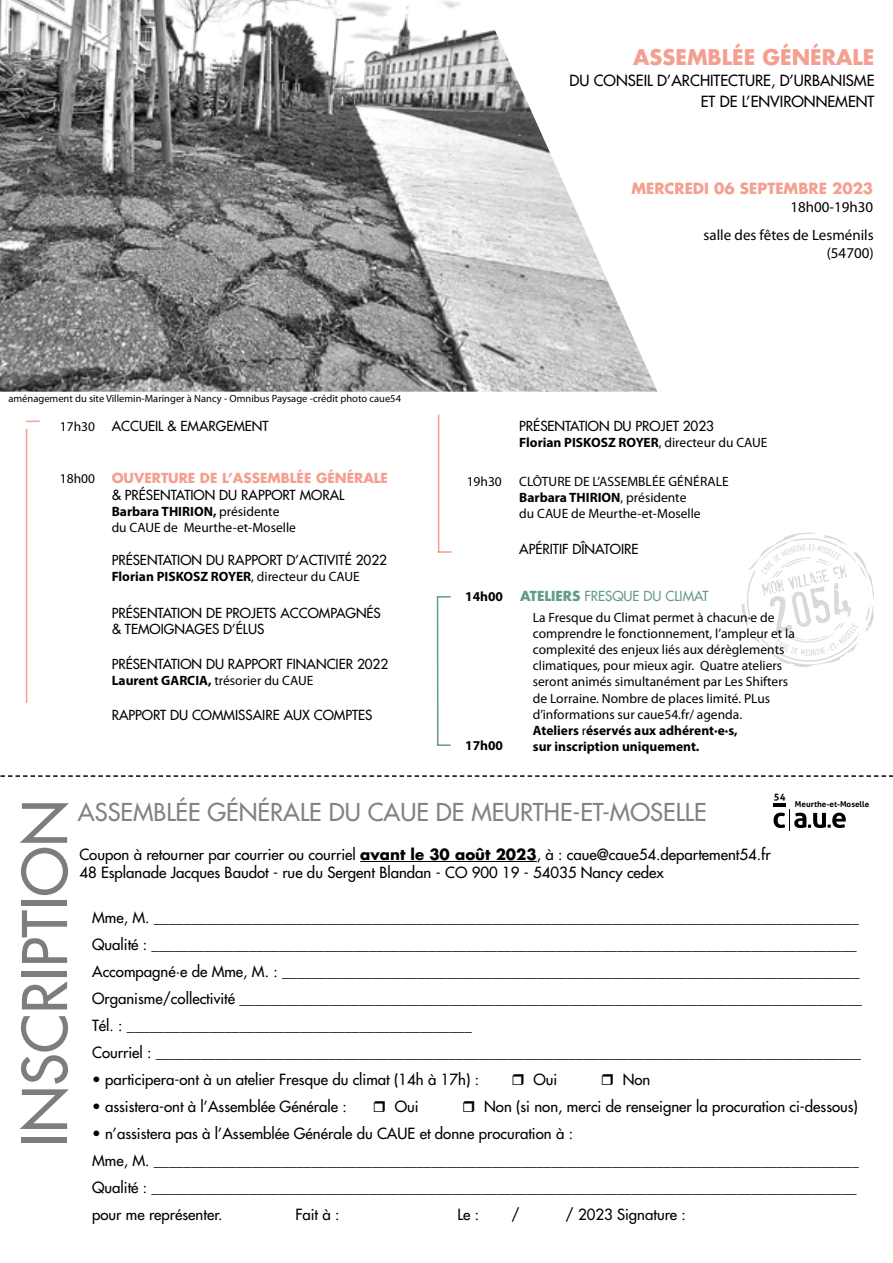
<style>
.page{position:relative;width:893px;height:1263px;background:#fff}
.page>*{position:absolute;margin:0;border:0;box-sizing:border-box;transform-origin:0 0}
.t1{font:60px "Futura";color:#706f6f}
.t2{font:24px "Futura";color:#646363}
.t3{font:700 21px "Futura";color:#f49f8f}
.t4{font:15px/27px "Futura";color:#000}
.t5{font:15px/27.9px "Myriad Pro";color:#000;text-align:right}
.t6{font:700 15px "Futura";color:#f49f8f}
.t7{font:13.5px/16.2px "Myriad Pro";color:#000}
.t8{font:13.5px/16.2px "Futura";color:#000}
.t9{font:700 13.5px "Myriad Pro";color:#000}
.t10{font:700 13.5px/16.2px "Futura";color:#f49f8f}
.t11{font:13.5px "Futura";color:#639b8d}
.t12{font:10.5px "Myriad Pro";color:#000}
.t13{font:700 9.6px "Aller";color:#000}
.t14{font:700 8.1px "Aller";color:#000}
.s1{font-family:"Myriad Pro"}
.s2{font-family:"Myriad Pro";font-weight:400;color:#000}
.s3{font-weight:400;color:#000}
.s4{font-weight:700}
.s5{font-weight:400}
</style>
<div class="page">
<svg style="left:741px;top:532px;width:134px;height:135px"></svg>
<svg style="left:773px;top:804px;width:73px;height:27px"></svg>
<hr style="left:360px;top:861px;width:177px;height:1px;background:#000">
<svg style="left:0;top:775px;width:893px;height:2px"></svg>
<div style="left:437px;top:596px;width:14px;height:150px;border:2px solid #639b8d"></div>
<hr style="left:26px;top:429px;width:1px;height:274px;background:#f49f8f">
<svg style="left:26px;top:421px;width:14px;height:1px"></svg>
<hr style="left:438px;top:415px;width:1px;height:137px;background:#f49f8f">
<svg style="left:438px;top:551px;width:14px;height:2px"></svg>
<img style="left:0;top:0;width:657px;height:392px">
<h3 class="t3" style="left:633px;top:43px;width:243px">ASSEMBLÉE GÉNÉRALE</h3>
<p class="t4" style="left:569px;top:70px;width:307px;line-height:21px;text-align:right">DU CONSEIL D’ARCHITECTURE, D’URBANISME<br>ET DE L’ENVIRONNEMENT</p>
<p class="t12" style="left:9px;top:392px;width:394px">aménagement du site Villemin-Maringer à Nancy - Omnibus Paysage -crédit photo caue54</p>
<p class="t8" style="left:60px;top:418px;width:210px"><span class="s1">17h30</span> ACCUEIL &amp; EMARGEMENT</p>
<p class="t10" style="left:112px;top:470px;width:278px;text-indent:-52px"><span class="s2">18h00</span> OUVERTURE DE L’ASSEMBLÉE GÉNÉRALE <span class="s3">&amp; PRÉSENTATION DU RAPPORT MORAL</span></p>
<p class="t7" style="left:112px;top:503px;width:186px"><span class="s4">Barbara THIRION,</span> présidente du CAUE de Meurthe-et-Moselle</p>
<p class="t8" style="left:112px;top:552px;width:277px">PRÉSENTATION DU RAPPORT D’ACTIVITÉ 2022</p>
<p class="t9" style="left:112px;top:568px;width:250px">Florian PISKOSZ ROYER<span class="s5">, directeur du CAUE</span></p>
<p class="t8" style="left:112px;top:605px;width:271px">PRÉSENTATION DE PROJETS ACCOMPAGNÉS &amp; TEMOIGNAGES D’ÉLUS</p>
<p class="t8" style="left:112px;top:656px;width:278px">PRÉSENTATION DU RAPPORT FINANCIER 2022</p>
<p class="t7" style="left:112px;top:672px;width:203px"><span class="s4">Laurent GARCIA,</span> trésorier du CAUE</p>
<p class="t8" style="left:112px;top:707px;width:262px">RAPPORT DU COMMISSAIRE AUX COMPTES</p>
<p class="t6" style="left:631px;top:178px;width:243px">MERCREDI 06 SEPTEMBRE 2023</p>
<p class="t5" style="left:704px;top:193px;width:172px">18h00-19h30<br>salle des fêtes de Lesménils</p>
<p class="t5" style="left:827px;top:238px;width:48px">(54700)</p>
<p class="t8" style="left:519px;top:418px;width:196px">PRÉSENTATION DU PROJET 2023</p>
<p class="t9" style="left:519px;top:434px;width:250px">Florian PISKOSZ ROYER<span class="s5">, directeur du CAUE</span></p>
<p class="t7" style="left:467px;top:473px;width:37px">19h30</p>
<p class="t7" style="left:519px;top:473px;width:211px">CLÔTURE DE L’ASSEMBLÉE GÉNÉRALE<br><span class="s4">Barbara THIRION</span>, présidente<br>du CAUE de Meurthe-et-Moselle</p>
<p class="t8" style="left:519px;top:541px;width:121px">APÉRITIF DÎNATOIRE</p>
<p class="t9" style="left:465px;top:587px;width:39px">14h00</p>
<p class="t9" style="left:465px;top:736px;width:39px">17h00</p>
<p class="t11" style="left:520px;top:588px;width:190px"><span class="s4">ATELIERS</span> FRESQUE DU CLIMAT</p>
<p class="t7" style="left:533px;top:609px;width:264px">La Fresque du Climat permet à chacun·e de comprendre le fonctionnement, l’ampleur et la complexité des enjeux liés aux dérèglements climatiques, pour mieux agir. Quatre ateliers seront animés simultanément par Les Shifters de Lorraine. Nombre de places limité. PLus d’informations sur caue54.fr/ agenda.<br><span class="s4">Ateliers</span> r<span class="s4">éservés aux adhérent·e·s,<br>sur inscription uniquement.</span></p>
<h1 class="t1" style="left:7px;top:1147px;width:349px;rotate:-90deg">INSCRIPTION</h1>
<h2 class="t2" style="left:78px;top:797px;width:630px">ASSEMBLÉE GÉNÉRALE DU CAUE DE MEURTHE-ET-MOSELLE</h2>
<p class="t13" style="left:774px;top:791px;width:13px">54</p>
<p class="t14" style="left:795px;top:799px;width:76px">Meurthe-et-Moselle</p>
<p class="t4" style="left:79px;top:845px;width:693px;line-height:18px">Coupon à retourner par courrier ou courriel <span class="s4">avant le 30 août 2023</span>, à : caue@caue54.departement54.fr<br>48 Esplanade Jacques Baudot - rue du Sergent Blandan - CO 900 19 - 54035 Nancy cedex</p>
<p class="t4" style="left:92px;top:904px;width:771px">Mme, M. ______________________________________________________________________________________________ Qualité : ______________________________________________________________________________________________ Accompagné·e de Mme, M. : _____________________________________________________________________________ Organisme/collectivité ___________________________________________________________________________________ Tél. : ______________________________________________<br>Courriel : ______________________________________________________________________________________________</p>
<p class="t4" style="left:92px;top:1066px;width:388px">• participera-ont à un atelier Fresque du climat (14h à 17h) :</p>
<p class="t4" style="left:533px;top:1066px;width:25px">Oui</p>
<p class="t4" style="left:623px;top:1066px;width:29px">Non</p>
<p class="t4" style="left:92px;top:1093px;width:256px">• assistera-ont à l’Assemblée Générale :</p>
<p class="t4" style="left:395px;top:1093px;width:25px">Oui</p>
<p class="t4" style="left:484px;top:1093px;width:375px">Non (si non, merci de renseigner la procuration ci-dessous)</p>
<p class="t4" style="left:92px;top:1120px;width:768px">• n’assistera pas à l’Assemblée Générale du CAUE et donne procuration à :<br>Mme, M. ______________________________________________________________________________________________ Qualité : ______________________________________________________________________________________________ pour me représenter.</p>
<p class="t4" style="left:295px;top:1200px;width:46px">Fait à :</p>
<p class="t4" style="left:457px;top:1200px;width:23px">Le :</p>
<p class="t4" style="left:511px;top:1200px;width:10px">/</p>
<p class="t4" style="left:565px;top:1200px;width:122px">/ 2023 Signature :</p>
</div>
